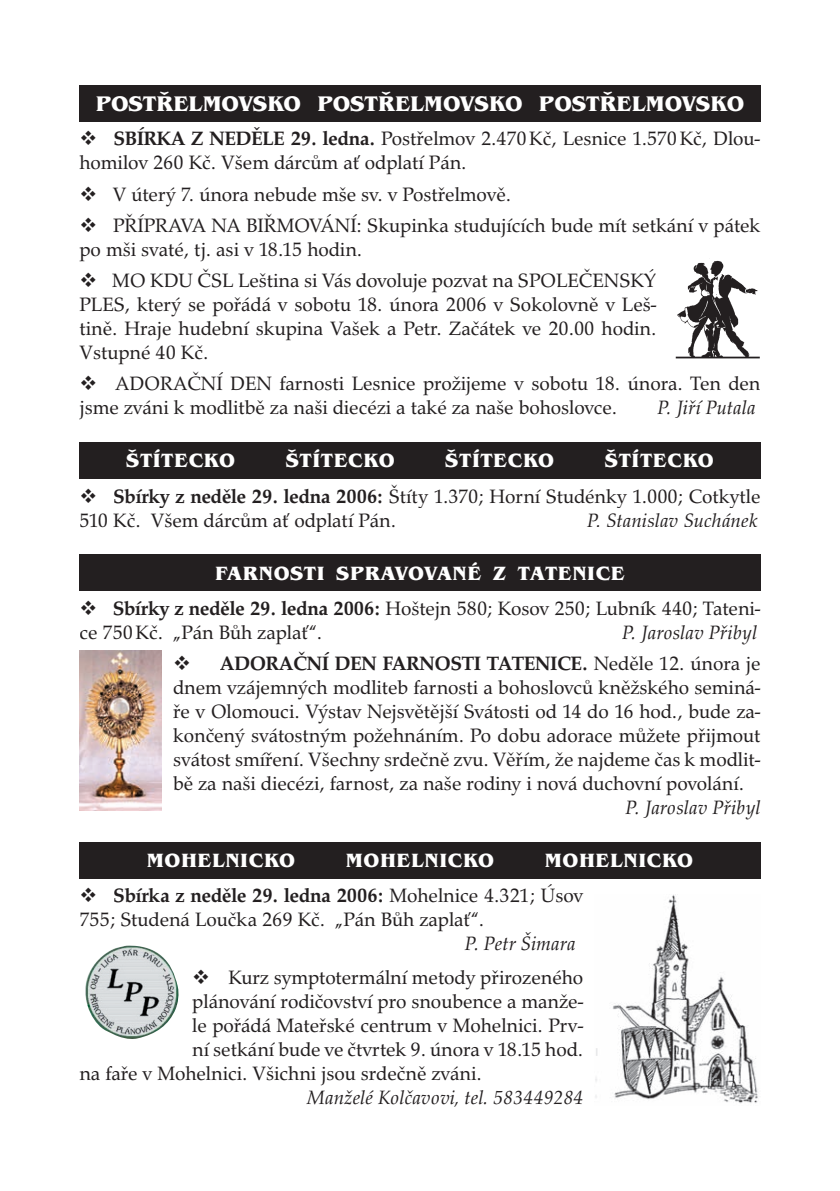
<style>
.page{position:relative;width:840px;height:1191px;background:#fff}
.page>*{position:absolute;margin:0;border:0;box-sizing:border-box;transform-origin:0 0}
.t1{font:700 21.8px "Benguiat Itc TOT";color:#fff}
.t2{font:20px/24px "Palladio URWTOT";color:#231f20}
.t3{font:italic 20px "Palladio URWTOT";color:#231f20}
.t4{font:700 19.8px "Benguiat Itc TOT";letter-spacing:.03em;color:#fff}
.s1{font-weight:700}
</style>
<div class="page">
<div style="left:79px;top:85px;width:681px;height:36px;background:#231f20"></div>
<div style="left:79px;top:442px;width:681px;height:36px;background:#231f20"></div>
<div style="left:79px;top:554px;width:681px;height:37px;background:#231f20"></div>
<div style="left:79px;top:842px;width:681px;height:36px;background:#231f20"></div>
<img style="left:595px;top:894px;width:163px;height:210px">
<img style="left:85px;top:945px;width:94px;height:94px">
<img style="left:675px;top:260px;width:85px;height:99px">
<img style="left:79px;top:650px;width:83px;height:160px">
<p class="t1" style="left:96px;top:91px;width:649px">POSTŘELMOVSKO POSTŘELMOVSKO POSTŘELMOVSKO</p>
<p class="t2" style="left:79px;top:127px;width:682px">❖ <span class="s1">SBÍRKA Z NEDĚLE 29. ledna.</span> Postřelmov 2.470 Kč, Lesnice 1.570 Kč, Dlou&shy;homilov 260 Kč. Všem dárcům ať odplatí Pán.</p>
<p class="t2" style="left:79px;top:182px;width:433px">❖ V úterý 7. února nebude mše sv. v Postřelmově.</p>
<p class="t2" style="left:79px;top:213px;width:682px">❖ PŘÍPRAVA NA BIŘMOVÁNÍ: Skupinka studujících bude mít setkání v pátek po mši svaté, tj. asi v 18.15 hodin.</p>
<p class="t2" style="left:79px;top:268px;width:578px;text-align:justify">❖ MO KDU ČSL Leština si Vás dovoluje pozvat na SPOLEČENSKÝ PLES, který se pořádá v sobotu 18. února 2006 v Sokolovně v Leš&shy;tině. Hraje hudební skupina Vašek a Petr. Začátek ve 20.00 hodin.<br>Vstupné 40 Kč.</p>
<p class="t2" style="left:79px;top:372px;width:682px">❖ ADORAČNÍ DEN farnosti Lesnice prožijeme v sobotu 18. února. Ten den jsme zváni k modlitbě za naši diecézi a také za naše bohoslovce.</p>
<p class="t3" style="left:657px;top:396px;width:100px">P. Jiří Putala</p>
<p class="t4" style="left:126px;top:449px;width:110px">ŠTÍTECKO</p>
<p class="t4" style="left:285px;top:449px;width:110px">ŠTÍTECKO</p>
<p class="t4" style="left:445px;top:449px;width:110px">ŠTÍTECKO</p>
<p class="t4" style="left:604px;top:449px;width:110px">ŠTÍTECKO</p>
<p class="t2" style="left:79px;top:484px;width:682px">❖ <span class="s1">Sbírky z neděle 29. ledna 2006:</span> Štíty 1.370; Horní Studénky 1.000; Cotkytle<br>510 Kč. Všem dárcům ať odplatí Pán.</p>
<p class="t3" style="left:586px;top:508px;width:172px">P. Stanislav Suchánek</p>
<p class="t4" style="left:215px;top:561px;width:411px">FARNOSTI SPRAVOVANÉ Z TATENICE</p>
<p class="t2" style="left:79px;top:596px;width:682px">❖ <span class="s1">Sbírky z neděle 29. ledna 2006:</span> Hoštejn 580; Kosov 250; Lubník 440; Tateni&shy;ce 750 Kč. „Pán Bůh zaplať“.</p>
<p class="t3" style="left:621px;top:620px;width:136px">P. Jaroslav Přibyl</p>
<p class="t2" style="left:173px;top:651px;width:588px;text-align:justify">❖ <span class="s1">ADORAČNÍ DEN FARNOSTI TATENICE.</span> Neděle 12. února je dnem vzájemných modliteb farnosti a bohoslovců kněžského seminá&shy;ře v Olomouci. Výstav Nejsvětější Svátosti od 14 do 16 hod., bude za&shy;končený svátostným požehnáním. Po dobu adorace můžete přijmout svátost smíření. Všechny srdečně zvu. Věřím, že najdeme čas k modlit&shy;bě za naši diecézi, farnost, za naše rodiny i nová duchovní povolání.</p>
<p class="t3" style="left:625px;top:795px;width:136px">P. Jaroslav Přibyl</p>
<p class="t4" style="left:147px;top:849px;width:150px">MOHELNICKO</p>
<p class="t4" style="left:345px;top:849px;width:150px">MOHELNICKO</p>
<p class="t4" style="left:544px;top:849px;width:150px">MOHELNICKO</p>
<p class="t2" style="left:79px;top:884px;width:505px">❖ <span class="s1">Sbírka z neděle 29. ledna 2006:</span> Mohelnice 4.321; Úsov<br>755; Studená Loučka 269 Kč. „Pán Bůh zaplať“.</p>
<p class="t3" style="left:464px;top:932px;width:112px">P. Petr Šimara</p>
<p class="t2" style="left:192px;top:965px;width:392px">❖ Kurz symptotermální metody přirozeného</p>
<p class="t2" style="left:192px;top:989px;width:392px">plánování rodičovství pro snoubence a manže-</p>
<p class="t2" style="left:192px;top:1013px;width:392px">le pořádá Mateřské centrum v Mohelnici. Prv-</p>
<p class="t2" style="left:192px;top:1037px;width:392px">ní setkání bude ve čtvrtek 9. února v 18.15 hod.</p>
<p class="t2" style="left:79px;top:1061px;width:403px">na faře v Mohelnici. Všichni jsou srdečně zváni.</p>
<p class="t3" style="left:306px;top:1085px;width:278px">Manželé Kolčavovi, tel. 583449284</p>
</div>
